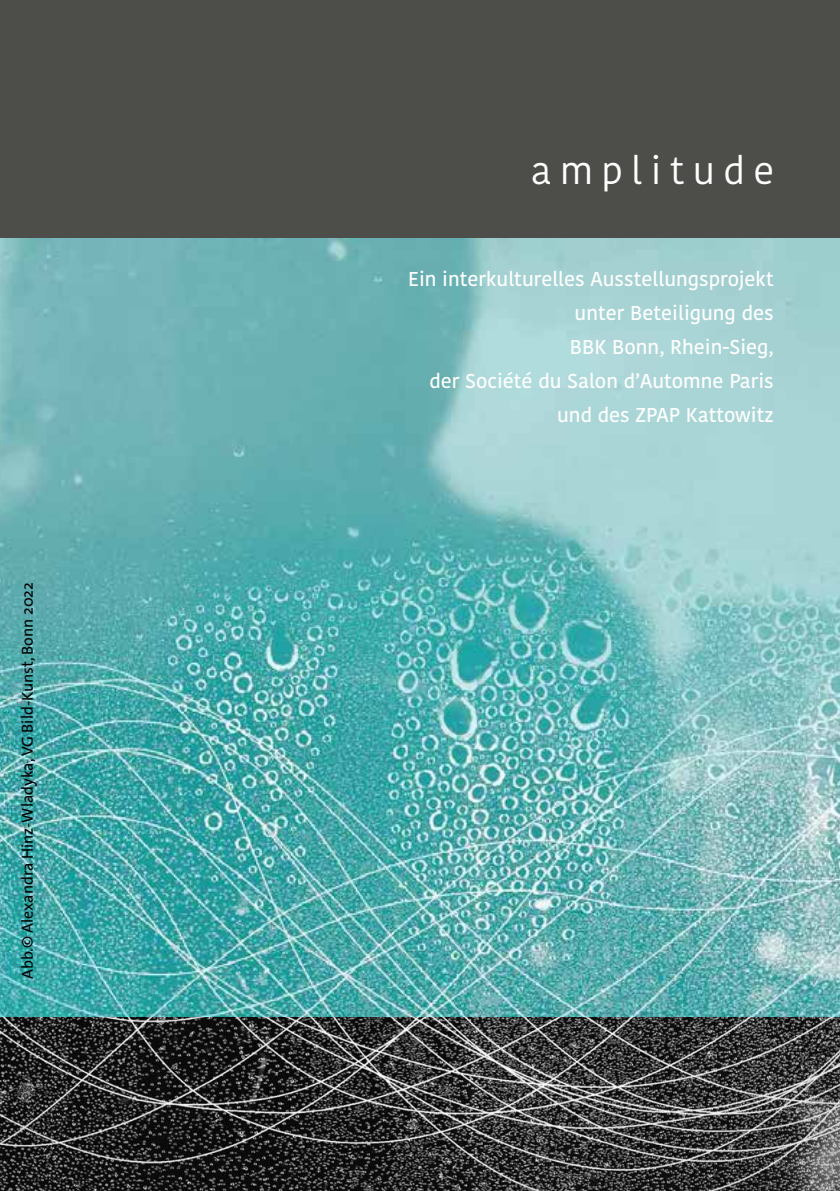
<style>
.page{position:relative;width:840px;height:1191px;background:#fff}
.page>*{position:absolute;margin:0;border:0;box-sizing:border-box;transform-origin:0 0}
.t1{font:38.4px "Kohinoor Bangla";letter-spacing:.22em;color:#fff}
.t2{font:500 20px/34px "Kohinoor Bangla";color:#fff;text-align:right}
.t3{font:16px "The Sans";color:#000}
</style>
<div class="page">
<div style="left:0;top:0;width:839px;height:238px;background:#4d4d4a"></div>
<img style="left:0;top:238px;width:839px;height:779px">
<img style="left:0;top:1017px;width:839px;height:174px">
<p class="t3" style="left:14px;top:979px;width:398px;rotate:-90deg">Abb.© Alexandra Hinz-Wladyka, VG Bild-Kunst, Bonn 2022</p>
<h1 class="t1" style="left:530px;top:141px;width:245px">amplitude</h1>
<p class="t2" style="left:408px;top:261px;width:367px">Ein interkulturelles Ausstellungsprojekt unter Beteiligung des<br>BBK Bonn, Rhein-Sieg,<br>der Société du Salon d’Automne Paris und des ZPAP Kattowitz</p>
</div>
